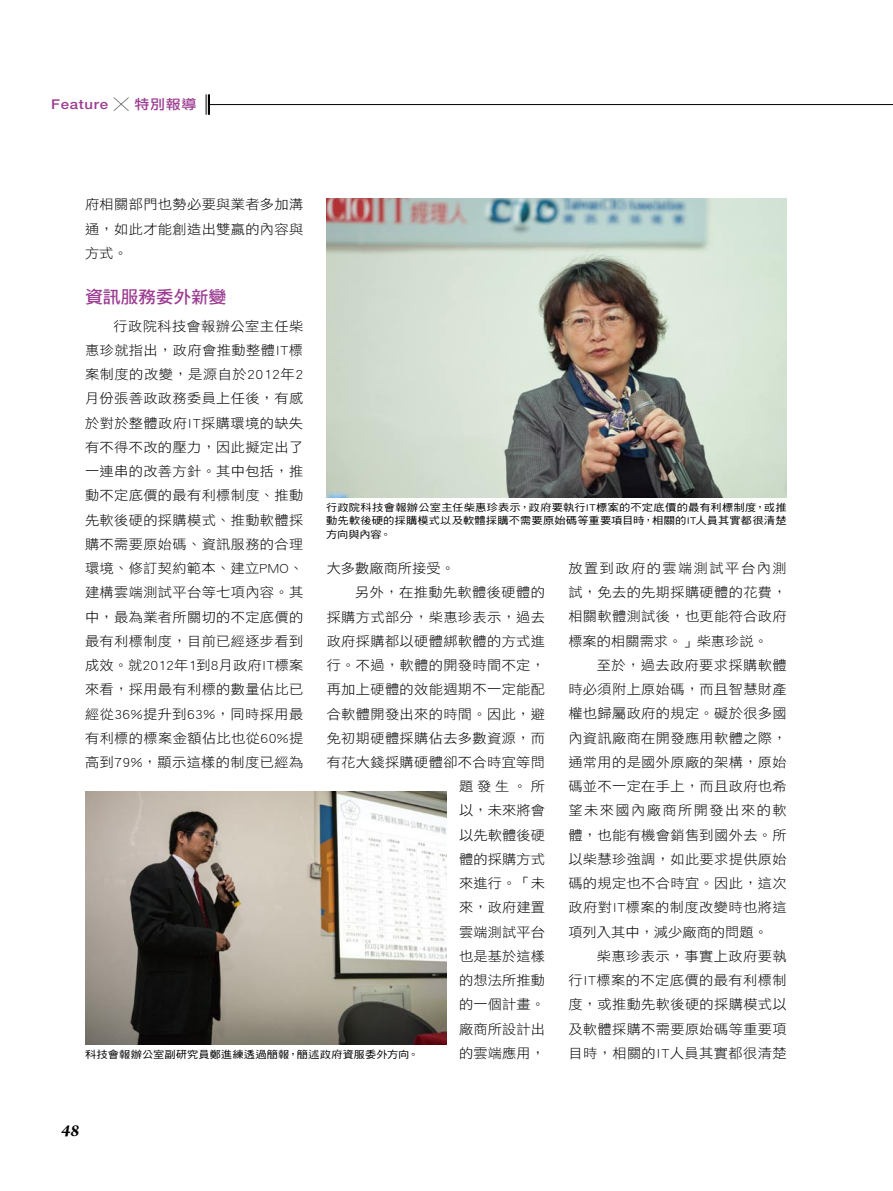
<style>
.page{position:relative;width:893px;height:1191px;background:#fff}
.page>*{position:absolute;margin:0;border:0;box-sizing:border-box;transform-origin:0 0}
.t1{font:italic 700 18px "Arno Pro";color:#000}
.t2{font:17.4px "DF Hei Std W7";letter-spacing:-.015em;color:#9c3d92}
.t3{font:13.5px/24.3px "DF Hei Std W3";letter-spacing:.025em;color:#000;text-align:justify;scale:1.05 1}
.t4{font:500 13.5px "Helvetica Neue LT Std";letter-spacing:.05em;color:#9c3d92;scale:1.11 1}
.t5{font:13.5px "DF Hei Std W3";color:#000;scale:1.05 1}
.t6{font:10.2px/13.5px "DF Hei Std W5";letter-spacing:.01em;color:#000;text-align:justify;scale:1.11 1}
.s1{font-family:"DF Hei Std W7";font-weight:400;color:#000}
.s2{font-family:"DF Li Hei Std W5";font-weight:400}
</style>
<div class="page">
<img style="left:85px;top:791px;width:361px;height:253px">
<img style="left:326px;top:199px;width:461px;height:298px">
<hr style="left:209px;top:104px;width:684px;height:1px;background:#000">
<hr style="left:208px;top:94px;width:2px;height:21px;background:#000">
<svg style="left:206px;top:94px;width:1px;height:21px"></svg>
<p class="t4" style="left:51px;top:97px;width:133px">Feature <span class="s1">╳</span> <span class="s2">特別報導</span></p>
<p class="t3" style="left:85px;top:192px;width:209px">府相關部門也勢必要與業者多加溝通，如此才能創造出雙贏的內容與方式。</p>
<p class="t2" style="left:85px;top:288px;width:143px">資訊服務委外新變</p>
<p class="t3" style="left:85px;top:313px;width:209px;text-indent:28px">行政院科技會報辦公室主任柴惠珍就指出，政府會推動整體IT標案制度的改變，是源自於2012年2月份張善政政務委員上任後，有感於對於整體政府IT採購環境的缺失有不得不改的壓力，因此擬定出了一連串的改善方針。其中包括，推動不定底價的最有利標制度、推動先軟後硬的採購模式、推動軟體採購不需要原始碼、資訊服務的合理環境、修訂契約範本、建立PMO、建構雲端測試平台等七項內容。其中，最為業者所關切的不定底價的最有利標制度，目前已經逐步看到成效。就2012年1到8月政府IT標案來看，採用最有利標的數量佔比已經從36%提升到63%，同時採用最有利標的標案金額佔比也從60%提高到79%，顯示這樣的制度已經為</p>
<p class="t6" style="left:326px;top:500px;width:416px">行政院科技會報辦公室主任柴惠珍表示，政府要執行IT標案的不定底價的最有利標制度，或推動先軟後硬的採購模式以及軟體採購不需要原始碼等重要項目時，相關的IT人員其實都很清楚方向與內容。</p>
<p class="t3" style="left:568px;top:556px;width:209px">放置到政府的雲端測試平台內測試，免去的先期採購硬體的花費，相關軟體測試後，也更能符合政府標案的相關需求。」柴惠珍說。</p>
<p class="t3" style="left:568px;top:652px;width:209px;text-indent:28px">至於，過去政府要求採購軟體時必須附上原始碼，而且智慧財產權也歸屬政府的規定。礙於很多國內資訊廠商在開發應用軟體之際，通常用的是國外原廠的架構，原始碼並不一定在手上，而且政府也希望未來國內廠商所開發出來的軟體，也能有機會銷售到國外去。所以柴慧珍強調，如此要求提供原始碼的規定也不合時宜。因此，這次政府對IT標案的制度改變時也將這項列入其中，減少廠商的問題。</p>
<p class="t3" style="left:568px;top:943px;width:209px;text-indent:28px">柴惠珍表示，事實上政府要執行IT標案的不定底價的最有利標制度，或推動先軟後硬的採購模式以及軟體採購不需要原始碼等重要項</p>
<p class="t5" style="left:327px;top:561px;width:124px">大多數廠商所接受。</p>
<p class="t3" style="left:355px;top:580px;width:182px">另外，在推動先軟體後硬體的</p>
<p class="t3" style="left:327px;top:604px;width:209px">採購方式部分，柴惠珍表示，過去</p>
<p class="t3" style="left:327px;top:628px;width:209px">政府採購都以硬體綁軟體的方式進</p>
<p class="t3" style="left:327px;top:653px;width:209px">行。不過，軟體的開發時間不定，</p>
<p class="t3" style="left:327px;top:677px;width:209px">再加上硬體的效能週期不一定能配</p>
<p class="t3" style="left:327px;top:701px;width:209px">合軟體開發出來的時間。因此，避</p>
<p class="t3" style="left:327px;top:725px;width:209px">免初期硬體採購佔去多數資源，而</p>
<p class="t3" style="left:327px;top:749px;width:209px">有花大錢採購硬體卻不合時宜等問</p>
<p class="t3" style="left:459px;top:774px;width:83px">題發生。所</p>
<p class="t3" style="left:459px;top:798px;width:83px">以，未來將會</p>
<p class="t3" style="left:459px;top:822px;width:83px">以先軟體後硬</p>
<p class="t3" style="left:459px;top:846px;width:83px">體的採購方式</p>
<p class="t3" style="left:459px;top:871px;width:83px">來進行。「未</p>
<p class="t3" style="left:459px;top:895px;width:83px">來，政府建置</p>
<p class="t3" style="left:459px;top:919px;width:83px">雲端測試平台</p>
<p class="t3" style="left:459px;top:943px;width:83px">也是基於這樣</p>
<p class="t3" style="left:459px;top:968px;width:83px">的想法所推動</p>
<p class="t3" style="left:459px;top:992px;width:83px">的一個計畫。</p>
<p class="t3" style="left:459px;top:1016px;width:83px">廠商所設計出</p>
<p class="t3" style="left:459px;top:1040px;width:83px">的雲端應用，</p>
<p class="t6" style="left:85px;top:1047px;width:302px">科技會報辦公室副研究員鄭進練透過簡報，簡述政府資服委外方向。</p>
<p class="t3" style="left:568px;top:1040px;width:209px">目時，相關的IT人員其實都很清楚</p>
<h1 class="t1" style="left:61px;top:1120px;width:20px">48</h1>
</div>
